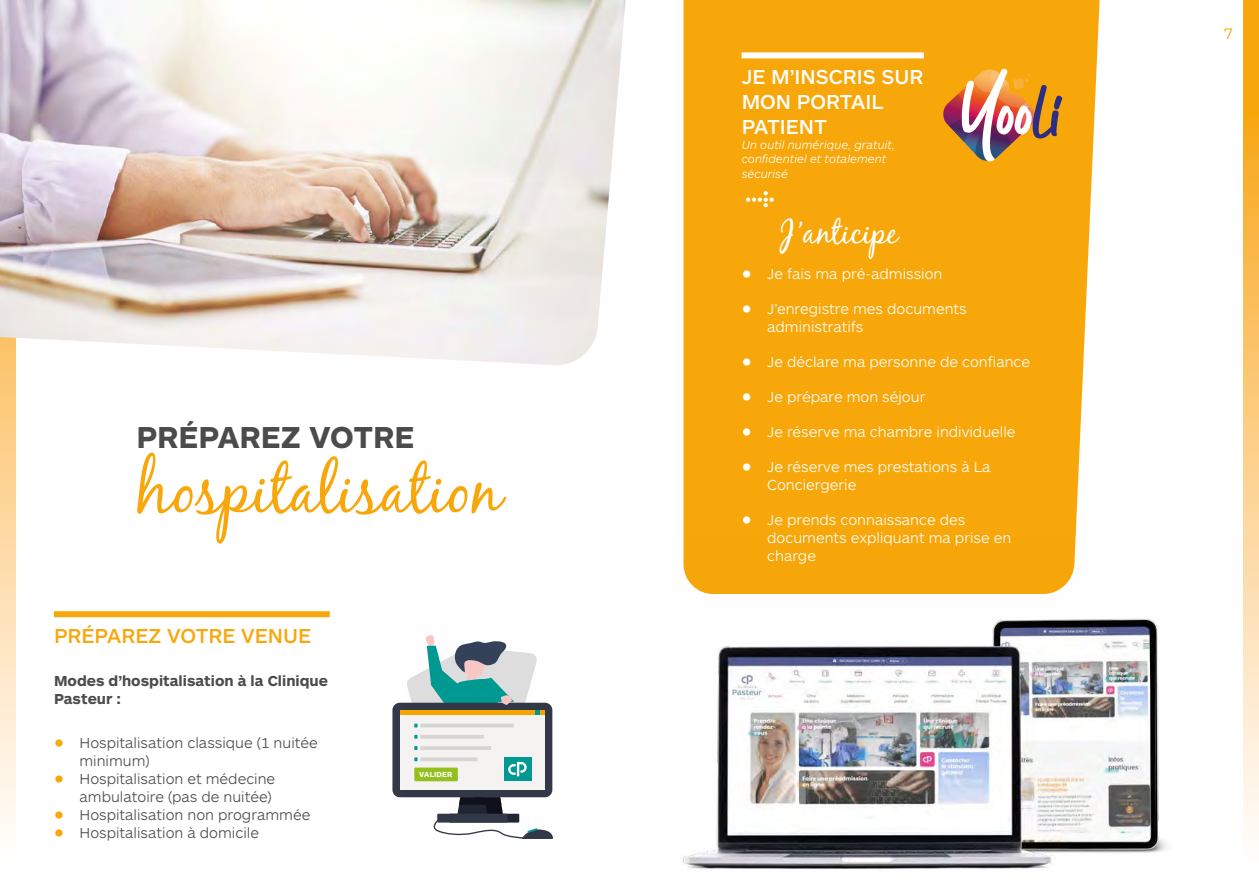
<style>
.page{position:relative;width:1259px;height:893px;background:#fff}
.page>*{position:absolute;margin:0;border:0;box-sizing:border-box;transform-origin:0 0}
.t1{font:66px "Black Jack";color:#f7a70a}
.t2{font:33px "Black Jack";color:#fff}
.t3{font:700 31.5px "ARS Maquette";color:#4b4b4b}
.t4{font:500 21px/25.2px "ARS Maquette";color:#fff}
.t5{font:500 21px "ARS Maquette";color:#f7a70a}
.t6{font:300 15px/18px "ARS Maquette";color:#fff}
.t7{font:300 15px/18px "ARS Maquette";color:#4b4b4b}
.t8{font:700 15px/18px "ARS Maquette";color:#4b4b4b}
.t9{font:15px "Montserrat";color:#f7a70a}
.t10{font:italic 300 12px/14.4px "ARS Maquette";color:#fff}
.t11{font:700 7.65px "ARS Maquette";color:#fff}
.s1{font-weight:400;font-size:27px;color:#f7a70a}
.s2{font-weight:400;font-size:27px}
</style>
<div class="page">
<svg style="left:0;top:366px;width:16px;height:459px;background:#fde0b3"></svg>
<svg style="left:1243px;top:0;width:16px;height:538px;background:#fabb4e"></svg>
<div style="left:54px;top:611px;width:276px;height:6px;background:#f7a70a"></div>
<img style="left:0;top:0;width:625px;height:366px">
<div style="left:683px;top:0;width:417px;height:538px;background:#f7a70a"></div>
<div style="left:741px;top:52px;width:183px;height:6px;background:#fff"></div>
<svg style="left:746px;top:191px;width:27px;height:16px"></svg>
<div style="left:392px;top:703px;width:160px;height:94px;background:#343947;border-radius:7px"></div>
<div style="left:400px;top:711px;width:144px;height:78px;background:#f5f4f3"></div>
<hr style="left:400px;top:711px;width:135px;height:4px;background:#f7a600">
<img style="left:943px;top:69px;width:119px;height:93px">
<img style="left:404px;top:538px;width:855px;height:332px">
<h3 class="t3" style="left:136px;top:417px;width:279px">PRÉPAREZ VOTRE</h3>
<h1 class="t1" style="left:136px;top:450px;width:366px">hospitalisation</h1>
<h3 class="t5" style="left:54px;top:622px;width:259px">PRÉPAREZ VOTRE VENUE</h3>
<p class="t8" style="left:54px;top:671px;width:275px">Modes d’hospitalisation à la Clinique<br>Pasteur :</p>
<p class="t7" style="left:80px;top:733px;width:240px;text-indent:-26px"><span class="s1">•</span> Hospitalisation classique (1 nuitée minimum)</p>
<p class="t7" style="left:54px;top:769px;width:223px;text-align:right"><span class="s1">•</span> Hospitalisation et médecine ambulatoire (pas de nuitée)</p>
<p class="t7" style="left:54px;top:805px;width:258px"><span class="s1">•</span> Hospitalisation non programmée</p>
<p class="t7" style="left:54px;top:823px;width:206px"><span class="s1">•</span> Hospitalisation à domicile</p>
<p class="t11" style="left:419px;top:769px;width:35px">VALIDER</p>
<h3 class="t4" style="left:741px;top:63px;width:183px">JE M’INSCRIS SUR<br>MON PORTAIL<br>PATIENT</h3>
<p class="t10" style="left:741px;top:137px;width:155px">Un outil numérique, gratuit, confidentiel et totalement sécurisé</p>
<h2 class="t2" style="left:780px;top:212px;width:119px">J’anticipe</h2>
<p class="t6" style="left:741px;top:264px;width:202px"><span class="s2">•</span> Je fais ma pré-admission</p>
<p class="t6" style="left:767px;top:299px;width:201px;text-indent:-26px"><span class="s2">•</span> J’enregistre mes documents administratifs</p>
<p class="t6" style="left:741px;top:352px;width:290px"><span class="s2">•</span> Je déclare ma personne de confiance</p>
<p class="t6" style="left:741px;top:387px;width:185px"><span class="s2">•</span> Je prépare mon séjour</p>
<p class="t6" style="left:741px;top:422px;width:275px"><span class="s2">•</span> Je réserve ma chambre individuelle</p>
<p class="t6" style="left:767px;top:457px;width:225px;text-indent:-26px"><span class="s2">•</span> Je réserve mes prestations à La<br>Conciergerie</p>
<p class="t6" style="left:767px;top:510px;width:246px;text-indent:-26px"><span class="s2">•</span> Je prends connaissance des documents expliquant ma prise en charge</p>
<p class="t9" style="left:1224px;top:24px;width:10px">7</p>
</div>
